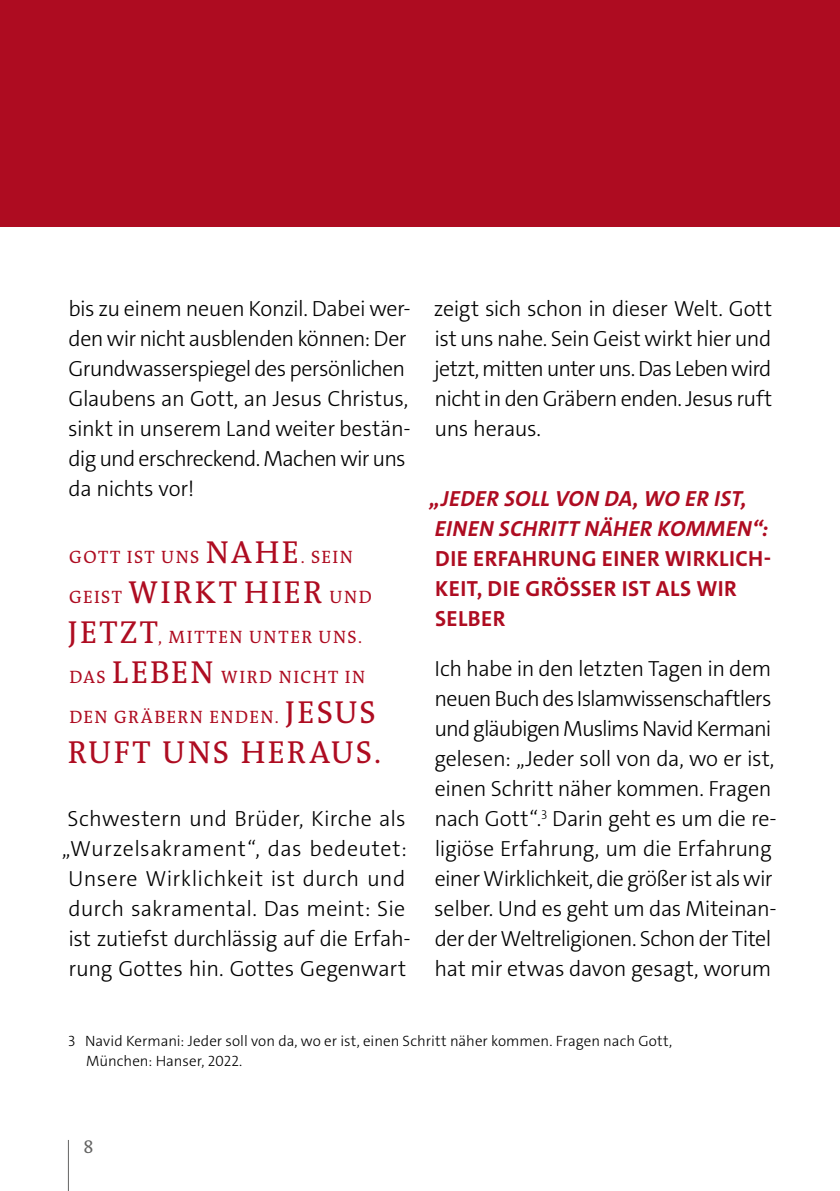
<style>
.page{position:relative;width:840px;height:1191px;background:#fff}
.page>*{position:absolute;margin:0;border:0;box-sizing:border-box;transform-origin:0 0}
.t1{font:32px "The Antiqua B5";letter-spacing:.07em;color:#ae0c21}
.t2{font:300 22px/30px "The Sans C4 s";letter-spacing:-.02em;color:#000}
.t3{font:300 22px/30px "The Sans C4 s";letter-spacing:.01em;color:#000;text-align:center}
.t4{font:700 22px/30px "The Sans C4 s";letter-spacing:.02em;color:#ae0c21}
.t5{font:italic 700 22px/30px "The Sans C4 s";letter-spacing:.015em;color:#ae0c21}
.t6{font:18px "The Antiqua B5";letter-spacing:.08em;color:#ae0c21}
.t7{font:18px "The Antiqua B5";color:#636362}
.t8{font:300 15px/20px "The Sans C4 s";color:#000}
.s1{font-size:32px}
.s2{font-size:18px}
</style>
<div class="page">
<div style="left:0;top:0;width:839px;height:227px;background:#ae0c21"></div>
<hr style="left:68px;top:1140px;width:1px;height:51px;background:#636362">
<p class="t2" style="left:68px;top:294px;width:344px">bis zu einem neuen Konzil. Dabei wer&shy;den wir nicht ausblenden können: Der Grundwasserspiegel des persönlichen Glaubens an Gott, an Jesus Christus, sinkt in unserem Land weiter bestän&shy;dig und erschreckend. Machen wir uns da nichts vor!</p>
<p class="t6" style="left:69px;top:547px;width:285px">GOTT IST UNS <span class="s1">NAHE</span>. SEIN</p>
<h1 class="t1" style="left:69px;top:575px;width:304px"><span class="s2">GEIST</span> WIRKT HIER <span class="s2">UND</span></h1>
<p class="t6" style="left:68px;top:627px;width:295px"><span class="s1">JETZT</span>, MITTEN UNTER UNS.</p>
<p class="t6" style="left:69px;top:667px;width:297px">DAS <span class="s1">LEBEN</span> WIRD NICHT IN</p>
<p class="t6" style="left:69px;top:707px;width:308px">DEN GRÄBERN ENDEN. <span class="s1">JESUS</span></p>
<h1 class="t1" style="left:68px;top:735px;width:315px">RUFT UNS HERAUS.</h1>
<p class="t3" style="left:62px;top:804px;width:350px">Schwestern und Brüder, Kirche als „Wurzelsakrament“, das bedeutet:<br>Unsere Wirklichkeit ist durch und durch sakramental. Das meint: Sie ist zutiefst durchlässig auf die Erfah&shy;rung Gottes hin. Gottes Gegenwart</p>
<p class="t2" style="left:433px;top:294px;width:340px;text-align:justify">zeigt sich schon in dieser Welt. Gott ist uns nahe. Sein Geist wirkt hier und jetzt, mitten unter uns. Das Leben wird nicht in den Gräbern enden. Jesus ruft uns heraus.</p>
<p class="t5" style="left:429px;top:484px;width:340px">„JEDER SOLL VON DA, WO ER IST,<br>EINEN SCHRITT NÄHER KOMMEN“:</p>
<p class="t4" style="left:435px;top:544px;width:337px">DIE ERFAHRUNG EINER WIRKLICH-<br>KEIT, DIE GRÖSSER IST ALS WIR<br>SELBER</p>
<p class="t2" style="left:434px;top:654px;width:344px">Ich habe in den letzten Tagen in dem neuen Buch des Islamwissenschaftlers und gläubigen Muslims Navid Kermani gelesen: „Jeder soll von da, wo er ist, einen Schritt näher kommen. Fragen nach Gott“.<sup>3</sup> Darin geht es um die re&shy;ligiöse Erfahrung, um die Erfahrung einer Wirklichkeit, die größer ist als wir selber. Und es geht um das Miteinan&shy;der der Weltreligionen. Schon der Titel hat mir etwas davon gesagt, worum</p>
<p class="t8" style="left:86px;top:1031px;width:587px;text-indent:-18px">3 Navid Kermani: Jeder soll von da, wo er ist, einen Schritt näher kommen. Fragen nach Gott,<br>München: Hanser, 2022.</p>
<p class="t7" style="left:83px;top:1137px;width:12px">8</p>
</div>
